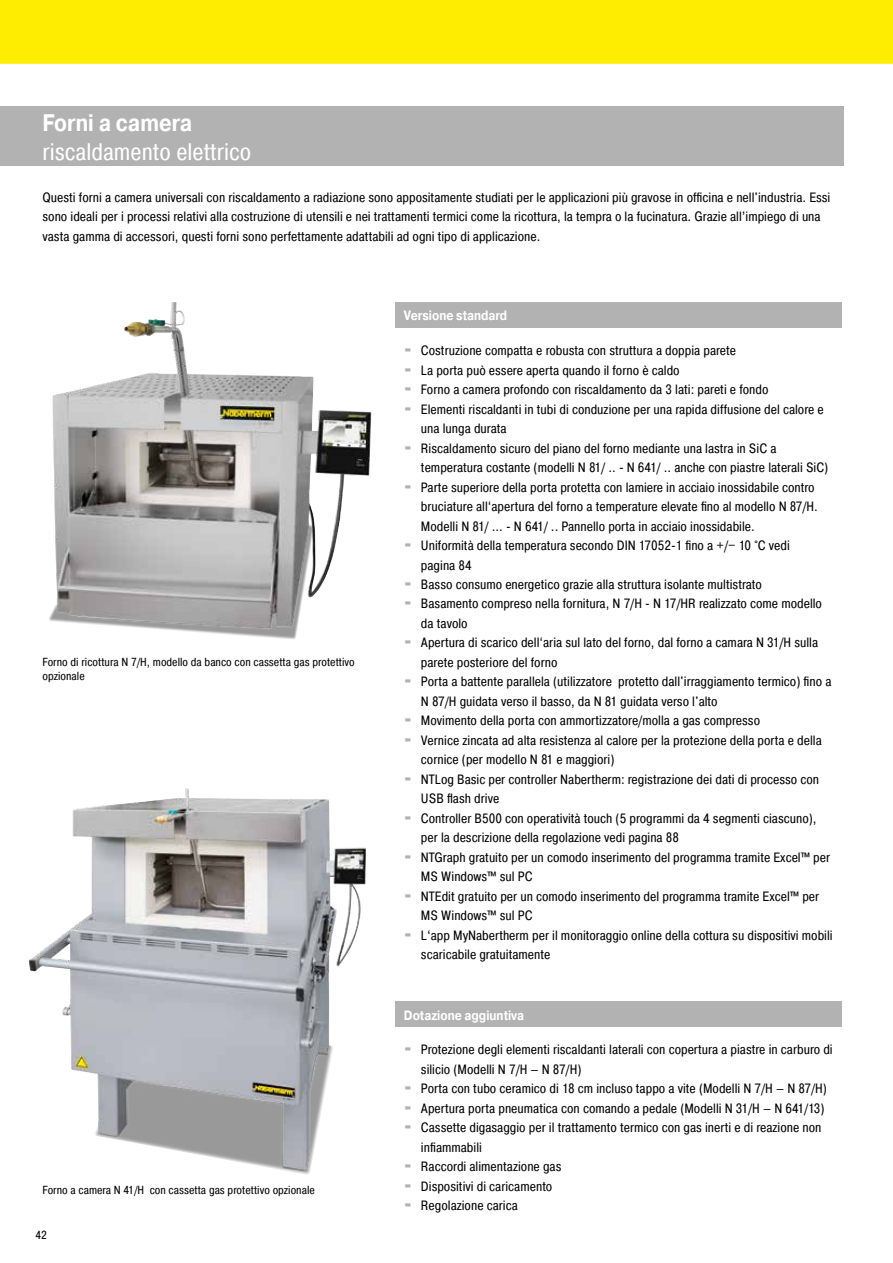
<style>
.page{position:relative;width:893px;height:1263px;background:#fff}
.page>*{position:absolute;margin:0;border:0;box-sizing:border-box;transform-origin:0 0}
.t1{font:24px "Pragmatica Cond";color:#fff}
.t2{font:700 24px "Pragmatica";color:#fff;scale:.85 1}
.t3{font:13.5px/19.5px "Pragmatica Cond";color:#000}
.t4{font:700 13.5px "Pragmatica";color:#fff;scale:.85 1}
.t5{font:11.7px/14.1px "Pragmatica Cond";color:#000}
.s1{font-family:"Blackoak Std";color:#b3b2b2}
</style>
<div class="page">
<div style="left:0;top:106px;width:843px;height:60px;background:#b3b2b2"></div>
<img style="left:49px;top:302px;width:322px;height:337px">
<img style="left:29px;top:788px;width:337px;height:386px">
<div style="left:395px;top:302px;width:447px;height:25px;background:#b3b2b2"></div>
<div style="left:395px;top:1001px;width:447px;height:26px;background:#b3b2b2"></div>
<div style="left:0;top:0;width:893px;height:64px;background:#ffed00"></div>
<h1 class="t2" style="left:43px;top:107px;width:178px">Forni a camera</h1>
<h1 class="t1" style="left:43px;top:137px;width:210px">riscaldamento elettrico</h1>
<p class="t3" style="left:43px;top:187px;width:789px">Questi forni a camera universali con riscaldamento a radiazione sono appositamente studiati per le applicazioni più gravose in officina e nell'industria. Essi sono ideali per i processi relativi alla costruzione di utensili e nei trattamenti termici come la ricottura, la tempra o la fucinatura. Grazie all’impiego di una vasta gamma di accessori, questi forni sono perfettamente adattabili ad ogni tipo di applicazione.</p>
<p class="t5" style="left:43px;top:654px;width:314px">Forno di ricottura N 7/H, modello da banco con cassetta gas protettivo opzionale</p>
<p class="t5" style="left:43px;top:1182px;width:274px">Forno a camera N 41/H con cassetta gas protettivo opzionale</p>
<p class="t5" style="left:35px;top:1228px;width:13px">42</p>
<p class="t4" style="left:404px;top:307px;width:123px">Versione standard</p>
<p class="t3" style="left:404px;top:341px;width:334px"><span class="s1">·</span> Costruzione compatta e robusta con struttura a doppia parete</p>
<p class="t3" style="left:404px;top:360px;width:277px"><span class="s1">·</span> La porta può essere aperta quando il forno è caldo</p>
<p class="t3" style="left:404px;top:380px;width:366px"><span class="s1">·</span> Forno a camera profondo con riscaldamento da 3 lati: pareti e fondo</p>
<p class="t3" style="left:404px;top:399px;width:421px"><span class="s1">·</span> Elementi riscaldanti in tubi di conduzione per una rapida diffusione del calore e</p>
<p class="t3" style="left:421px;top:419px;width:87px">una lunga durata</p>
<p class="t3" style="left:404px;top:438px;width:374px"><span class="s1">·</span> Riscaldamento sicuro del piano del forno mediante una lastra in SiC a</p>
<p class="t3" style="left:421px;top:458px;width:409px">temperatura costante (modelli N 81/ .. - N 641/ .. anche con piastre laterali SiC)</p>
<p class="t3" style="left:404px;top:477px;width:412px"><span class="s1">·</span> Parte superiore della porta protetta con lamiere in acciaio inossidabile contro</p>
<p class="t3" style="left:421px;top:496px;width:398px">bruciature all‘apertura del forno a temperature elevate fino al modello N 87/H.</p>
<p class="t3" style="left:421px;top:516px;width:335px">Modelli N 81/ ... - N 641/ .. Pannello porta in acciaio inossidabile.</p>
<p class="t3" style="left:404px;top:535px;width:387px"><span class="s1">·</span> Uniformità della temperatura secondo DIN 17052-1 fino a +/− 10 °C vedi</p>
<p class="t3" style="left:421px;top:555px;width:52px">pagina 84</p>
<p class="t3" style="left:404px;top:574px;width:359px"><span class="s1">·</span> Basso consumo energetico grazie alla struttura isolante multistrato</p>
<p class="t3" style="left:404px;top:594px;width:420px"><span class="s1">·</span> Basamento compreso nella fornitura, N 7/H - N 17/HR realizzato come modello</p>
<p class="t3" style="left:421px;top:613px;width:48px">da tavolo</p>
<p class="t3" style="left:404px;top:633px;width:416px"><span class="s1">·</span> Apertura di scarico dell‘aria sul lato del forno, dal forno a camara N 31/H sulla</p>
<p class="t3" style="left:421px;top:652px;width:138px">parete posteriore del forno</p>
<p class="t3" style="left:404px;top:672px;width:429px"><span class="s1">·</span> Porta a battente parallela (utilizzatore protetto dall'irraggiamento termico) fino a</p>
<p class="t3" style="left:421px;top:691px;width:298px">N 87/H guidata verso il basso, da N 81 guidata verso l'alto</p>
<p class="t3" style="left:404px;top:711px;width:358px"><span class="s1">·</span> Movimento della porta con ammortizzatore/molla a gas compresso</p>
<p class="t3" style="left:404px;top:730px;width:419px"><span class="s1">·</span> Vernice zincata ad alta resistenza al calore per la protezione della porta e della</p>
<p class="t3" style="left:421px;top:750px;width:195px">cornice (per modello N 81 e maggiori)</p>
<p class="t3" style="left:404px;top:769px;width:417px"><span class="s1">·</span> NTLog Basic per controller Nabertherm: registrazione dei dati di processo con</p>
<p class="t3" style="left:421px;top:789px;width:80px">USB flash drive</p>
<p class="t3" style="left:404px;top:808px;width:414px"><span class="s1">·</span> Controller B500 con operatività touch (5 programmi da 4 segmenti ciascuno),</p>
<p class="t3" style="left:421px;top:828px;width:260px">per la descrizione della regolazione vedi pagina 88</p>
<p class="t3" style="left:404px;top:847px;width:428px"><span class="s1">·</span> NTGraph gratuito per un comodo inserimento del programma tramite Excel™ per</p>
<p class="t3" style="left:421px;top:867px;width:113px">MS Windows™ sul PC</p>
<p class="t3" style="left:404px;top:886px;width:417px"><span class="s1">·</span> NTEdit gratuito per un comodo inserimento del programma tramite Excel™ per</p>
<p class="t3" style="left:421px;top:906px;width:113px">MS Windows™ sul PC</p>
<p class="t3" style="left:404px;top:925px;width:430px"><span class="s1">·</span> L‘app MyNabertherm per il monitoraggio online della cottura su dispositivi mobili</p>
<p class="t3" style="left:421px;top:945px;width:131px">scaricabile gratuitamente</p>
<p class="t4" style="left:404px;top:1006px;width:143px">Dotazione aggiuntiva</p>
<p class="t3" style="left:404px;top:1040px;width:430px"><span class="s1">·</span> Protezione degli elementi riscaldanti laterali con copertura a piastre in carburo di</p>
<p class="t3" style="left:421px;top:1059px;width:162px">silicio (Modelli N 7/H – N 87/H)</p>
<p class="t3" style="left:404px;top:1079px;width:425px"><span class="s1">·</span> Porta con tubo ceramico di 18 cm incluso tappo a vite (Modelli N 7/H – N 87/H)</p>
<p class="t3" style="left:404px;top:1098px;width:422px"><span class="s1">·</span> Apertura porta pneumatica con comando a pedale (Modelli N 31/H – N 641/13)</p>
<p class="t3" style="left:404px;top:1118px;width:419px"><span class="s1">·</span> Cassette digasaggio per il trattamento termico con gas inerti e di reazione non</p>
<p class="t3" style="left:421px;top:1137px;width:63px">infiammabili</p>
<p class="t3" style="left:404px;top:1157px;width:159px"><span class="s1">·</span> Raccordi alimentazione gas</p>
<p class="t3" style="left:404px;top:1176px;width:150px"><span class="s1">·</span> Dispositivi di caricamento</p>
<p class="t3" style="left:404px;top:1196px;width:115px"><span class="s1">·</span> Regolazione carica</p>
</div>
